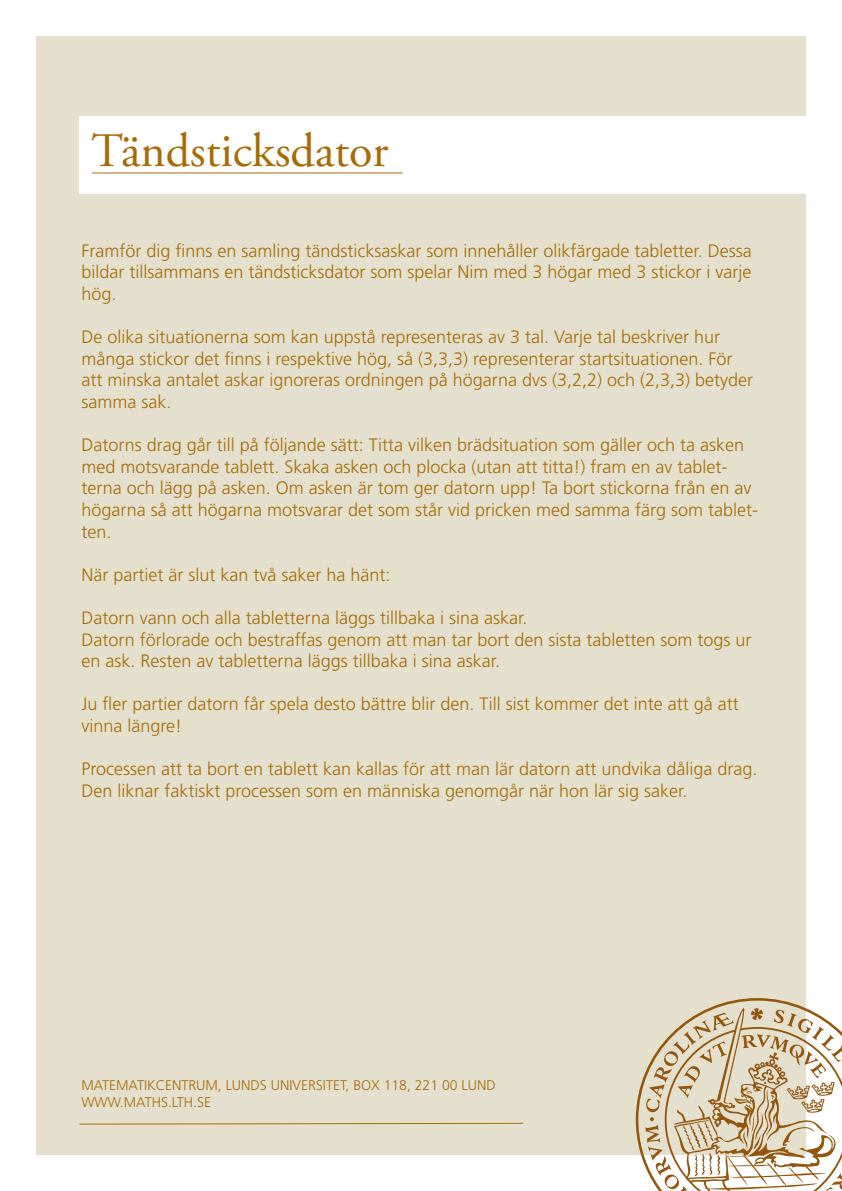
<style>
.page{position:relative;width:842px;height:1191px;background:#fff}
.page>*{position:absolute;margin:0;border:0;box-sizing:border-box;transform-origin:0 0}
.t1{font:48px "Adobe Garamond Pro";color:#a76c07}
.t2{font:300 18px/21.6px "Frutiger LT Std";color:#a76c07}
.t3{font:300 14px/16.8px "Frutiger LT Std";color:#a76c07}
</style>
<div class="page">
<div style="left:36px;top:36px;width:770px;height:1119px;background:#e5e0ce"></div>
<svg style="left:79px;top:1122px;width:444px;height:2px"></svg>
<div style="left:79px;top:116px;width:752px;height:78px;background:#fff"></div>
<hr style="left:92px;top:172px;width:311px;height:1px;background:#a76c07">
<svg style="left:636px;top:998px;width:206px;height:193px"></svg>
<p class="t1" style="left:91px;top:122px;width:299px">Tändsticksdator</p>
<p class="t2" style="left:81px;top:240px;width:672px;text-align:justify">Framför dig finns en samling tändsticksaskar som innehåller olikfärgade tabletter. Dessa bildar tillsammans en tändsticksdator som spelar Nim med 3 högar med 3 stickor i varje hög.</p>
<p class="t2" style="left:81px;top:326px;width:673px">De olika situationerna som kan uppstå representeras av 3 tal. Varje tal beskriver hur många stickor det finns i respektive hög, så (3,3,3) representerar startsituationen. För att minska antalet askar ignoreras ordningen på högarna dvs (3,2,2) och (2,3,3) betyder samma sak.</p>
<p class="t2" style="left:81px;top:434px;width:678px">Datorns drag går till på följande sätt: Titta vilken brädsituation som gäller och ta asken med motsvarande tablett. Skaka asken och plocka (utan att titta!) fram en av tablet&shy;terna och lägg på asken. Om asken är tom ger datorn upp! Ta bort stickorna från en av högarna så att högarna motsvarar det som står vid pricken med samma färg som tablet&shy;ten.</p>
<p class="t2" style="left:81px;top:564px;width:311px">När partiet är slut kan två saker ha hänt:</p>
<p class="t2" style="left:81px;top:607px;width:448px">Datorn vann och alla tabletterna läggs tillbaka i sina askar.</p>
<p class="t2" style="left:81px;top:629px;width:672px">Datorn förlorade och bestraffas genom att man tar bort den sista tabletten som togs ur en ask. Resten av tabletterna läggs tillbaka i sina askar.</p>
<p class="t2" style="left:81px;top:693px;width:659px">Ju fler partier datorn får spela desto bättre blir den. Till sist kommer det inte att gå att vinna längre!</p>
<p class="t2" style="left:81px;top:758px;width:678px">Processen att ta bort en tablett kan kallas för att man lär datorn att undvika dåliga drag.<br>Den liknar faktiskt processen som en människa genomgår när hon lär sig saker.</p>
<p class="t3" style="left:81px;top:1076px;width:416px">MATEMATIKCENTRUM, LUNDS UNIVERSITET, BOX 118, 221 00 LUND<br>WWW.MATHS.LTH.SE</p>
</div>
